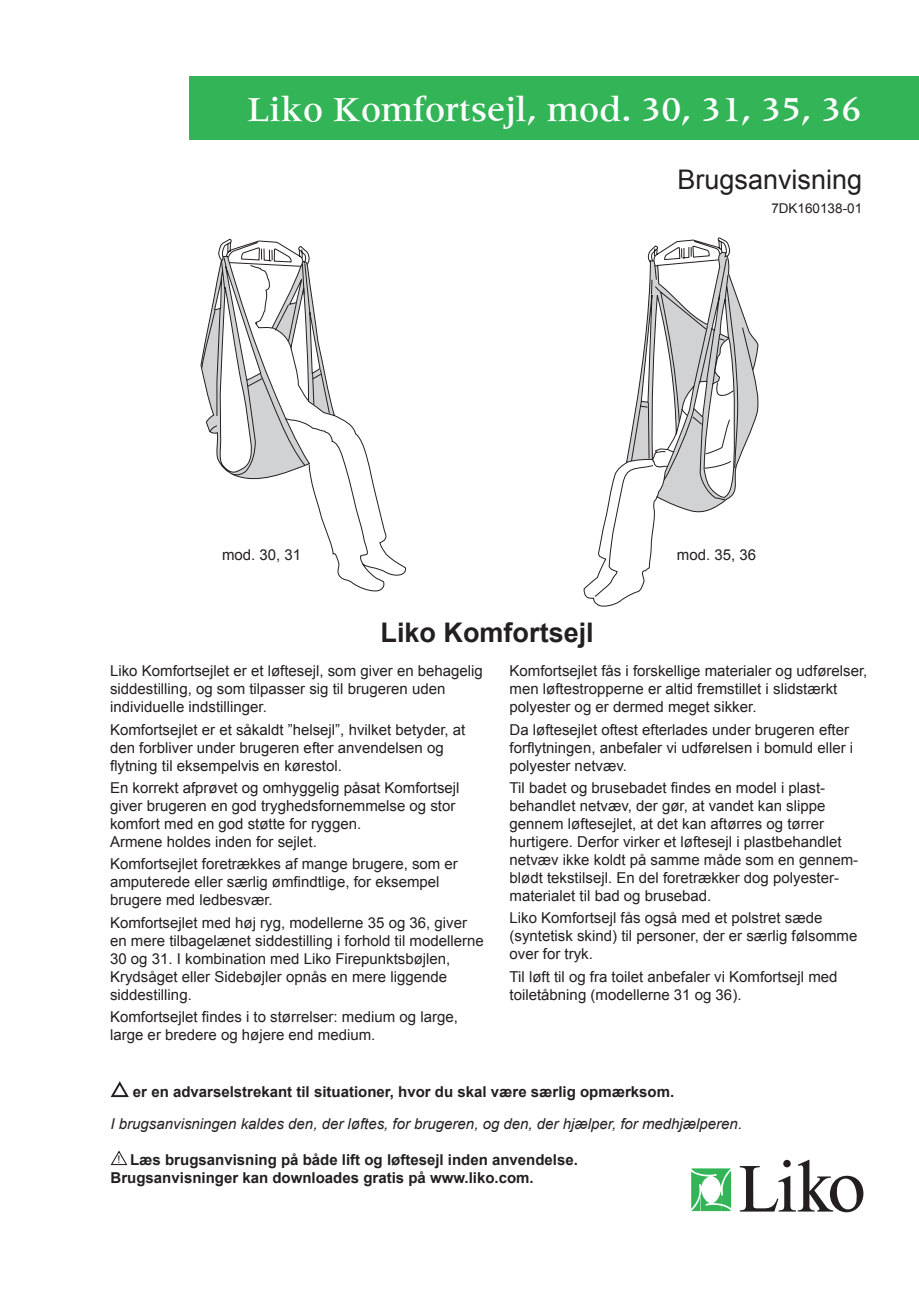
<style>
.page{position:relative;width:919px;height:1289px;background:#fff}
.page>*{position:absolute;margin:0;border:0;box-sizing:border-box;transform-origin:0 0}
.t1{font:500 36px "Meridien";color:#fff}
.t2{font:700 27px "Arial";color:#231f20}
.t3{font:27px "Arial";color:#231f20}
.t4{font:15px/18px "Arial";color:#231f20}
.t5{font:700 15px/18px "Arial";color:#231f20}
.t6{font:italic 15px "Arial";color:#231f20}
.t7{font:13.5px "Arial";color:#231f20}
.t8{font:10.5px "Arial";color:#231f20}
</style>
<div class="page">
<div style="left:189px;top:77px;width:729px;height:63px;background:#32b457"></div>
<svg style="left:110px;top:1081px;width:19px;height:17px"></svg>
<svg style="left:691px;top:1168px;width:40px;height:42px"></svg>
<svg style="left:739px;top:1159px;width:124px;height:53px"></svg>
<svg style="left:753px;top:336px;width:6px;height:90px"></svg>
<svg style="left:583px;top:238px;width:170px;height:368px"></svg>
<svg style="left:201px;top:239px;width:205px;height:352px"></svg>
<svg style="left:110px;top:1150px;width:18px;height:15px"></svg>
<h1 class="t1" style="left:247px;top:89px;width:616px">Liko Komfortsejl, mod. 30, 31, 35, 36</h1>
<h2 class="t3" style="left:677px;top:162px;width:186px">Brugsanvisning</h2>
<p class="t7" style="left:771px;top:199px;width:92px">7DK160138-01</p>
<p class="t4" style="left:222px;top:546px;width:81px">mod. 30, 31</p>
<p class="t4" style="left:676px;top:546px;width:81px">mod. 35, 36</p>
<h2 class="t2" style="left:380px;top:615px;width:215px">Liko Komfortsejl</h2>
<p class="t4" style="left:110px;top:662px;width:374px">Liko Komfortsejlet er et løftesejl, som giver en behagelig siddestilling, og som tilpasser sig til brugeren uden individuelle indstillinger.</p>
<p class="t4" style="left:110px;top:720px;width:357px">Komfortsejlet er et såkaldt ”helsejl”, hvilket betyder, at den forbliver under brugeren efter anvendelsen og flytning til eksempelvis en kørestol.</p>
<p class="t4" style="left:110px;top:778px;width:351px">En korrekt afprøvet og omhyggelig påsat Komfortsejl giver brugeren en god tryghedsfornemmelse og stor komfort med en god støtte for ryggen.<br>Armene holdes inden for sejlet.</p>
<p class="t4" style="left:110px;top:855px;width:349px">Komfortsejlet foretrækkes af mange brugere, som er amputerede eller særlig ømfindtlige, for eksempel brugere med ledbesvær.</p>
<p class="t4" style="left:110px;top:913px;width:375px">Komfortsejlet med høj ryg, modellerne 35 og 36, giver en mere tilbagelænet siddestilling i forhold til modellerne 30 og 31. I kombination med Liko Firepunktsbøjlen, Krydsåget eller Sidebøjler opnås en mere liggende siddestilling.</p>
<p class="t4" style="left:110px;top:1007px;width:349px">Komfortsejlet findes i to størrelser: medium og large, large er bredere og højere end medium.</p>
<p class="t4" style="left:509px;top:662px;width:359px">Komfortsejlet fås i forskellige materialer og udførelser, men løftestropperne er altid fremstillet i slidstærkt polyester og er dermed meget sikker.</p>
<p class="t4" style="left:509px;top:720px;width:345px">Da løftesejlet oftest efterlades under brugeren efter forflytningen, anbefaler vi udførelsen i bomuld eller i polyester netvæv.</p>
<p class="t4" style="left:509px;top:778px;width:350px">Til badet og brusebadet findes en model i plast&shy;behandlet netvæv, der gør, at vandet kan slippe gennem løftesejlet, at det kan aftørres og tørrer hurtigere. Derfor virker et løftesejl i plastbehandlet netvæv ikke koldt på samme måde som en gennem&shy;blødt tekstilsejl. En del foretrækker dog polyester&shy;materialet til bad og brusebad.</p>
<p class="t4" style="left:509px;top:909px;width:349px">Liko Komfortsejl fås også med et polstret sæde (syntetisk skind) til personer, der er særlig følsomme over for tryk.</p>
<p class="t4" style="left:509px;top:967px;width:329px">Til løft til og fra toilet anbefaler vi Komfortsejl med toiletåbning (modellerne 31 og 36).</p>
<p class="t5" style="left:133px;top:1083px;width:543px">er en advarselstrekant til situationer, hvor du skal være særlig opmærksom.</p>
<p class="t6" style="left:111px;top:1114px;width:633px">I brugsanvisningen kaldes den, der løftes, for brugeren, og den, der hjælper, for medhjælperen.</p>
<p class="t5" style="left:111px;top:1151px;width:469px;text-indent:20px">Læs brugsanvisning på både lift og løftesejl inden anvendelse.<br>Brugsanvisninger kan downloades gratis på www.liko.com.</p>
<p class="t8" style="left:117px;top:1152px;width:4px">!</p>
</div>
